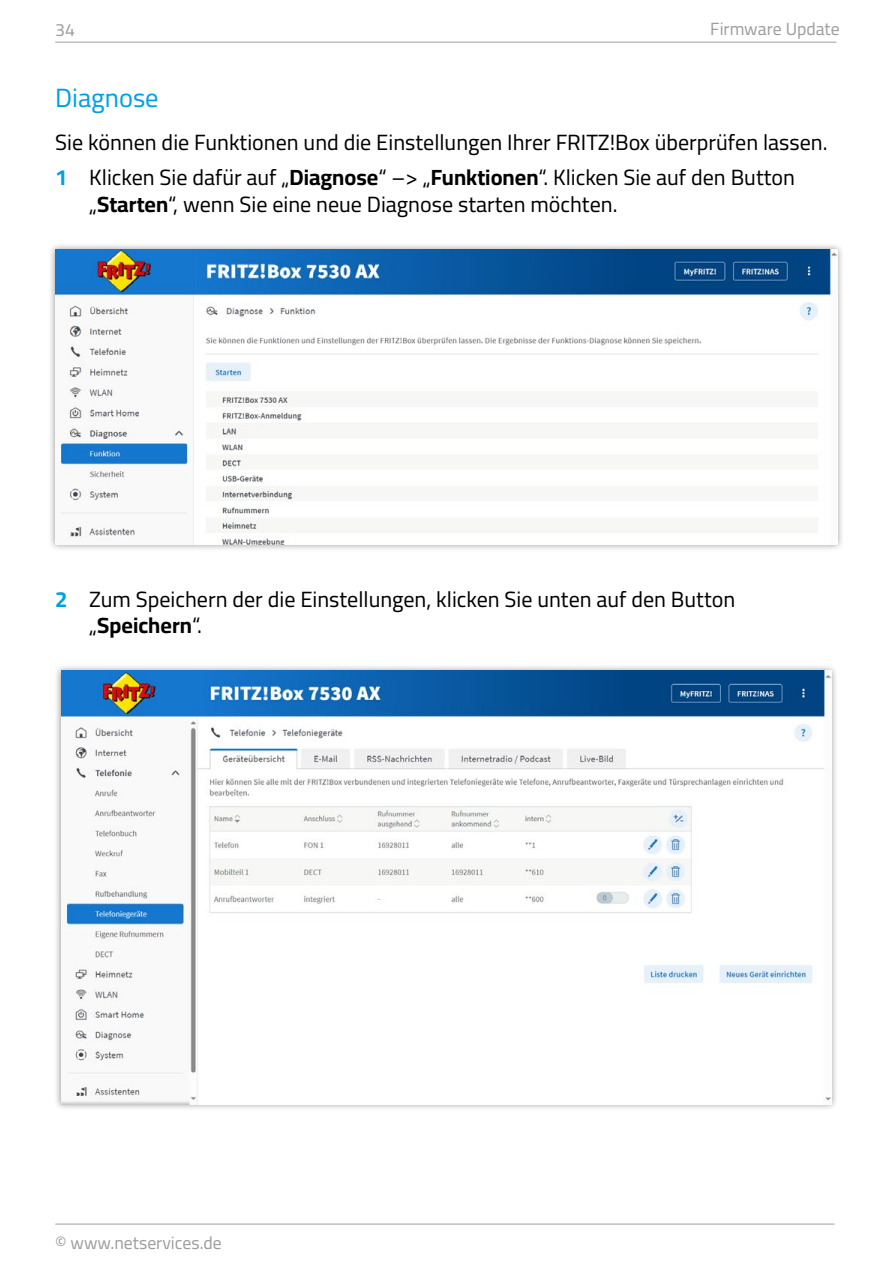
<style>
.page{position:relative;width:893px;height:1263px;background:#fff}
.page>*{position:absolute;margin:0;border:0;box-sizing:border-box;transform-origin:0 0}
.t1{font:26.4px "Cairo";color:#009fe3}
.t2{font:22.05px/35px "Cairo";color:#000}
.t3{font:17.7px "Cairo";color:#9d9d9c}
.s1{font-weight:700;color:#009fe3}
.s2{font-weight:700}
</style>
<div class="page">
<hr style="left:55px;top:1224px;width:779px;height:1px;background:#9d9d9c">
<hr style="left:55px;top:42px;width:781px;height:1px;background:#9d9d9c">
<div style="left:48px;top:243px;width:797px;height:309px;background:#000;opacity:.4"></div>
<img style="left:55px;top:250px;width:783px;height:294px">
<div style="left:54px;top:664px;width:785px;height:447px;background:#000;opacity:.4"></div>
<img style="left:61px;top:671px;width:771px;height:433px">
<p class="t3" style="left:55px;top:17px;width:21px">34</p>
<p class="t3" style="left:710px;top:16px;width:131px">Firmware Update</p>
<p class="t1" style="left:55px;top:78px;width:105px">Diagnose</p>
<p class="t2" style="left:55px;top:125px;width:774px">Sie können die Funktionen und die Einstellungen Ihrer FRITZ!Box überprüfen lassen.<br><span class="s1">1</span> Klicken Sie dafür auf „<span class="s2">Diagnose</span>“ –&gt; „<span class="s2">Funktionen</span>“. Klicken Sie auf den Button</p>
<p class="t2" style="left:89px;top:187px;width:530px">„<span class="s2">Starten</span>“, wenn Sie eine neue Diagnose starten möchten.</p>
<p class="t2" style="left:89px;top:586px;width:647px;line-height:26.4px;text-indent:-34px"><span class="s1">2</span> Zum Speichern der die Einstellungen, klicken Sie unten auf den Button „<span class="s2">Speichern</span>“.</p>
<p class="t3" style="left:55px;top:1230px;width:168px">© www.netservices.de</p>
</div>
